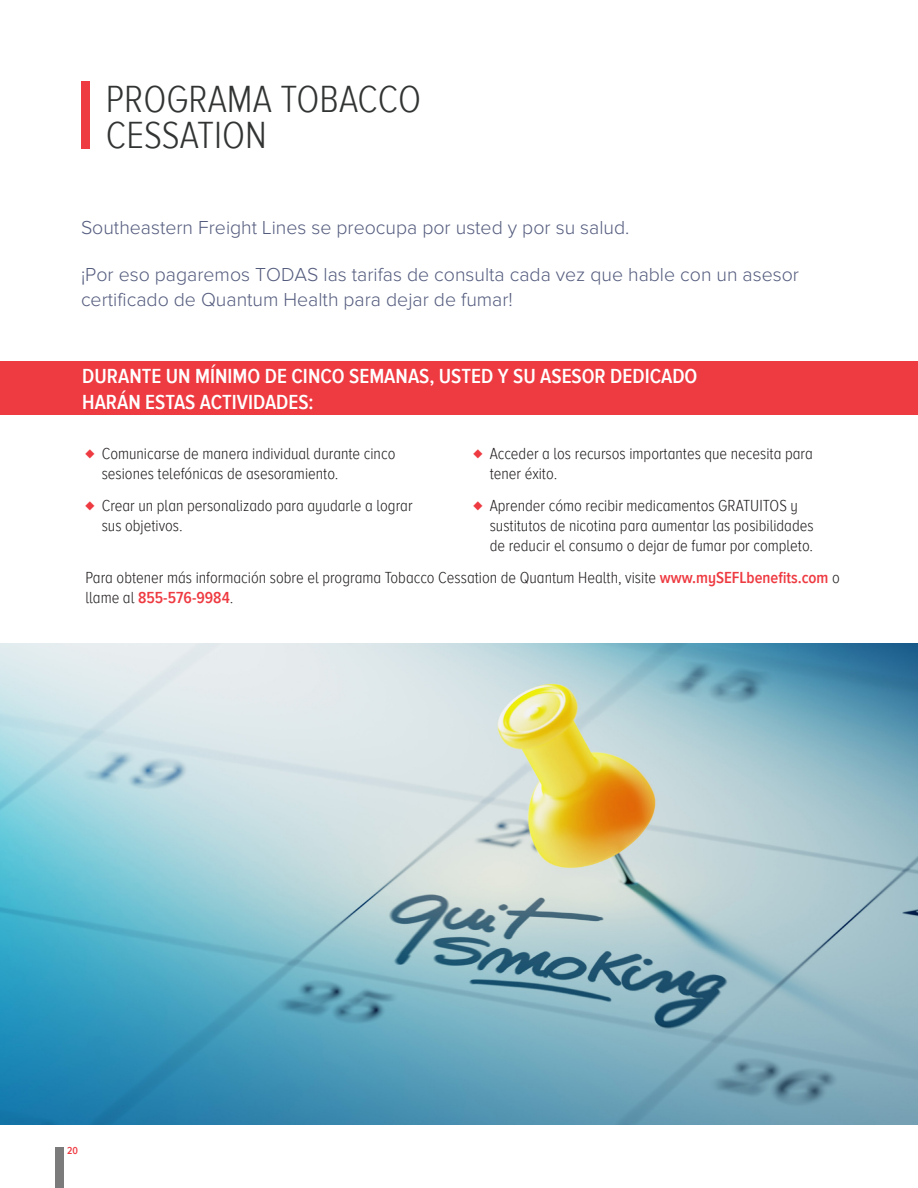
<style>
.page{position:relative;width:918px;height:1188px;background:#fff}
.page>*{position:absolute;margin:0;border:0;box-sizing:border-box;transform-origin:0 0}
.t1{font:300 39px/36px "Proxima Nova A Cond";color:#323333}
.t2{font:600 21px/25.2px "Proxima Nova A Cond";color:#fff}
.t3{font:300 19.5px/25.5px "Proxima Nova";color:#545c7e}
.t4{font:300 16.5px/19.8px "Proxima Nova A Cond";color:#231f20}
.t5{font:600 10.5px "Proxima Nova A Cond";color:#ee3a41}
.s1{font-size:18px;color:#ee3a41}
.s2{font-weight:600;color:#ee3a41}
</style>
<div class="page">
<div style="left:55px;top:1148px;width:9px;height:40px;background:#7b7b7b"></div>
<img style="left:0;top:643px;width:918px;height:481px">
<div style="left:81px;top:81px;width:9px;height:67px;background:#ee3a41"></div>
<div style="left:0;top:361px;width:918px;height:54px;background:#ee3a41"></div>
<p class="t1" style="left:106px;top:82px;width:317px">PROGRAMA TOBACCO<br>CESSATION</p>
<p class="t3" style="left:81px;top:215px;width:550px">Southeastern Freight Lines se preocupa por usted y por su salud.</p>
<p class="t3" style="left:81px;top:262px;width:720px">¡Por eso pagaremos TODAS las tarifas de consulta cada vez que hable con un asesor certificado de Quantum Health para dejar de fumar!</p>
<p class="t2" style="left:82px;top:364px;width:617px">DURANTE UN MÍNIMO DE CINCO SEMANAS, USTED Y SU ASESOR DEDICADO<br>HARÁN ESTAS ACTIVIDADES:</p>
<p class="t4" style="left:102px;top:444px;width:295px;text-indent:-16px"><span class="s1">♦</span> Comunicarse de manera individual durante cinco sesiones telefónicas de asesoramiento.</p>
<p class="t4" style="left:102px;top:496px;width:312px;text-indent:-16px"><span class="s1">♦</span> Crear un plan personalizado para ayudarle a lograr sus objetivos.</p>
<p class="t4" style="left:490px;top:444px;width:325px;text-indent:-16px"><span class="s1">♦</span> Acceder a los recursos importantes que necesita para tener éxito.</p>
<p class="t4" style="left:490px;top:496px;width:325px;text-indent:-16px"><span class="s1">♦</span> Aprender cómo recibir medicamentos GRATUITOS y sustitutos de nicotina para aumentar las posibilidades de reducir el consumo o dejar de fumar por completo.</p>
<p class="t4" style="left:86px;top:568px;width:756px">Para obtener más información sobre el programa Tobacco Cessation de Quantum Health, visite <span class="s2">www.mySEFLbenefits.com</span> o llame al <span class="s2">855-576-9984</span>.</p>
<p class="t5" style="left:67px;top:1145px;width:12px">20</p>
</div>
